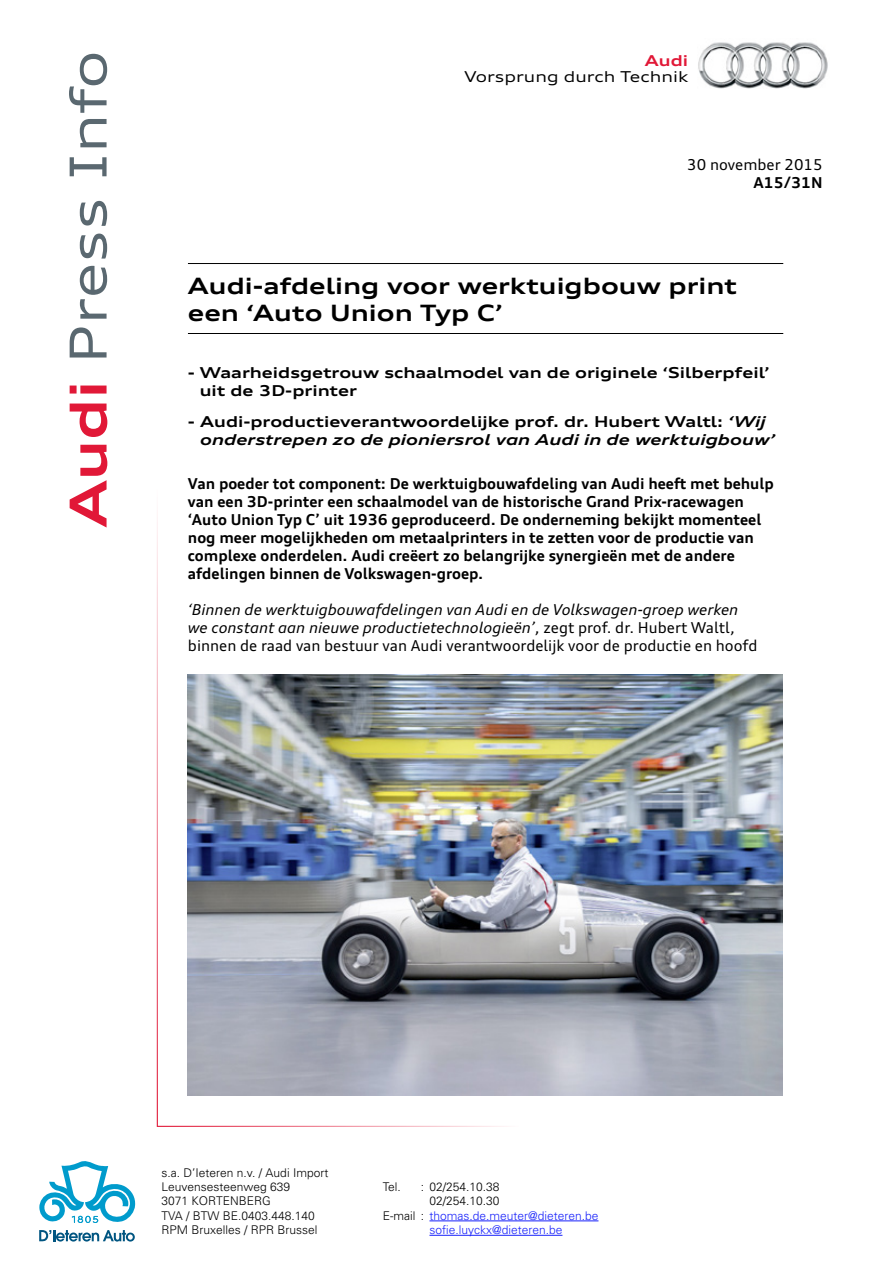
<style>
.page{position:relative;width:893px;height:1263px;background:#fff}
.page>*{position:absolute;margin:0;border:0;box-sizing:border-box;transform-origin:0 0}
.t1{font:expanded 51px "Audi Type";color:#5a6870}
.t2{font:700 expanded 22.5px/27px "Audi Type";color:#000}
.t3{font:700 15px/18px "Audi Type";color:#000}
.t4{font:italic 15px/18px "Audi Type";color:#000}
.t5{font:italic 700 expanded 15px/18px "Audi Type";color:#000}
.t6{font:700 expanded 15px/18px "Audi Type";color:#000}
.t7{font:expanded 15px "Audi Type";color:#000}
.t8{font:15px "Audi Type";color:#000}
.t9{font:700 expanded 15px "Audi Type";color:#e11837}
.t10{font:300 12px/14.4px "Univers";color:#000}
.t11{font:300 12px "Univers";color:#1922fb}
.s1{font-weight:700;color:#e11837}
.s2{font-style:normal}
.s3{color:#000}
</style>
<div class="page">
<hr style="left:429px;top:1220px;width:169px;height:1px;background:#1922fb">
<hr style="left:429px;top:1235px;width:133px;height:1px;background:#1922fb">
<svg style="left:39px;top:1161px;width:96px;height:62px"></svg>
<svg style="left:39px;top:1230px;width:96px;height:11px"></svg>
<img style="left:698px;top:42px;width:130px;height:47px">
<hr style="left:188px;top:263px;width:595px;height:1px;background:#000">
<hr style="left:188px;top:333px;width:595px;height:1px;background:#000">
<img style="left:188px;top:675px;width:595px;height:420px">
<h1 class="t1" style="left:54px;top:528px;width:479px;rotate:-90deg"><span class="s1">Audi</span> Press Info</h1>
<p class="t9" style="left:645px;top:50px;width:45px">Audi</p>
<p class="t7" style="left:465px;top:67px;width:225px">Vorsprung durch Technik</p>
<p class="t8" style="left:687px;top:155px;width:137px">30 november 2015</p>
<p class="t3" style="left:753px;top:173px;width:70px">A15/31N</p>
<h2 class="t2" style="left:188px;top:271px;width:551px">Audi-afdeling voor werktuigbouw print een ‘Auto Union Typ C’</h2>
<p class="t6" style="left:200px;top:363px;width:571px;text-indent:-12px">- Waarheidsgetrouw schaalmodel van de originele ‘Silberpfeil’ uit de 3D-printer</p>
<p class="t5" style="left:200px;top:412px;width:576px;text-indent:-12px"><span class="s2">- Audi-productieverantwoordelijke prof. dr. Hubert Waltl:</span> ‘Wij onderstrepen zo de pioniersrol van Audi in de werktuigbouw’</p>
<p class="t3" style="left:188px;top:474px;width:587px">Van poeder tot component: De werktuigbouwafdeling van Audi heeft met behulp van een 3D-printer een schaalmodel van de historische Grand Prix-racewagen ‘Auto Union Typ C’ uit 1936 geproduceerd. De onderneming bekijkt momenteel nog meer mogelijkheden om metaalprinters in te zetten voor de productie van complexe onderdelen. Audi creëert zo belangrijke synergieën met de andere afdelingen binnen de Volkswagen-groep.</p>
<p class="t4" style="left:188px;top:600px;width:571px">‘Binnen de werktuigbouwafdelingen van Audi en de Volkswagen-groep werken we constant aan nieuwe productietechnologieën’<span class="s2">, zegt prof. dr. Hubert Waltl, binnen de raad van bestuur van Audi verantwoordelijk voor de productie en hoofd</span></p>
<p class="t10" style="left:162px;top:1165px;width:168px">s.a. D’Ieteren n.v. / Audi Import<br>Leuvensesteenweg 639<br>3071 KORTENBERG<br>TVA / BTW BE.0403.448.140<br>RPM Bruxelles / RPR Brussel</p>
<p class="t10" style="left:383px;top:1179px;width:20px">Tel.</p>
<p class="t10" style="left:421px;top:1179px;width:80px">: 02/254.10.38</p>
<p class="t10" style="left:429px;top:1193px;width:72px">02/254.10.30</p>
<p class="t11" style="left:383px;top:1208px;width:217px"><span class="s3">E-mail :</span> thomas.de.meuter@dieteren.be</p>
<p class="t11" style="left:429px;top:1222px;width:134px">sofie.luyckx@dieteren.be</p>
</div>
